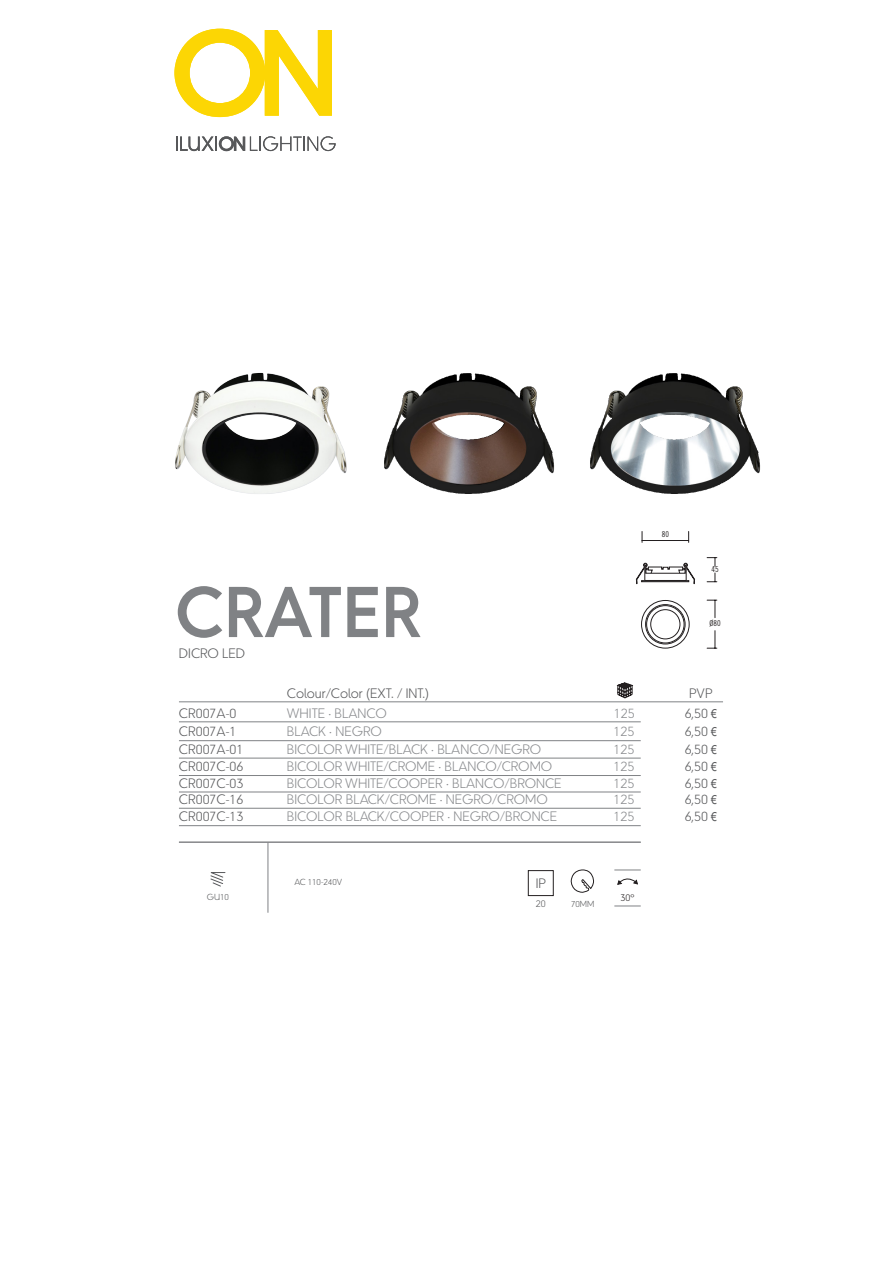
<style>
.page{position:relative;width:893px;height:1263px;background:#fff}
.page>*{position:absolute;margin:0;border:0;box-sizing:border-box;transform-origin:0 0}
.t1{font:700 66px "Victory";color:#808285}
.t2{font:300 12.6px "Victory";color:#87898c}
.t3{font:300 12.6px "Victory";color:#57585a}
.medidas{font:300 9px "Victory";color:#231f20}
.t4{font:300 9px "Victory";color:#57585a}
.t5{font:300 8.1px "Victory";color:#57585a}
.t6{font:8.1px "Trade Gothic LT Std Cn 18";letter-spacing:.01em;color:#231f20}
.s1{font-family:"Arial Narrow";font-weight:400}
</style>
<div class="page">
<img style="left:175px;top:372px;width:141px;height:122px">
<hr style="left:179px;top:701px;width:544px;height:1px;background:#808285">
<hr style="left:179px;top:740px;width:462px;height:1px;background:#808285">
<hr style="left:179px;top:758px;width:462px;height:1px;background:#808285">
<hr style="left:179px;top:775px;width:462px;height:1px;background:#808285">
<hr style="left:179px;top:825px;width:462px;height:1px;background:#808285">
<hr style="left:179px;top:792px;width:462px;height:1px;background:#808285">
<hr style="left:179px;top:808px;width:462px;height:1px;background:#808285">
<hr style="left:179px;top:842px;width:462px;height:1px;background:#808285">
<hr style="left:179px;top:721px;width:462px;height:1px;background:#808285">
<hr style="left:268px;top:842px;width:1px;height:71px;background:#808285">
<svg style="left:617px;top:682px;width:16px;height:16px"></svg>
<div style="left:528px;top:870px;width:25px;height:26px;border:1px solid #231f20"></div>
<svg style="left:174px;top:29px;width:158px;height:88px"></svg>
<svg style="left:176px;top:136px;width:160px;height:15px"></svg>
<svg style="left:571px;top:869px;width:23px;height:24px"></svg>
<svg style="left:614px;top:906px;width:27px;height:1px"></svg>
<svg style="left:614px;top:870px;width:27px;height:14px"></svg>
<svg style="left:707px;top:557px;width:10px;height:9px"></svg>
<svg style="left:707px;top:573px;width:10px;height:9px"></svg>
<svg style="left:707px;top:600px;width:10px;height:18px"></svg>
<svg style="left:707px;top:631px;width:10px;height:18px"></svg>
<svg style="left:636px;top:563px;width:59px;height:22px"></svg>
<div style="left:651px;top:610px;width:29px;height:29px;border:1px solid #231f20;border-radius:50%"></div>
<div style="left:641px;top:600px;width:48px;height:48px;border:1px solid #231f20;border-radius:50%"></div>
<div style="left:646px;top:605px;width:38px;height:38px;border:1px solid #231f20;border-radius:50%"></div>
<div style="left:645px;top:604px;width:40px;height:40px;border:1px solid #231f20;border-radius:50%"></div>
<img style="left:316px;top:373px;width:206px;height:121px">
<img style="left:522px;top:373px;width:239px;height:168px">
<svg style="left:210px;top:872px;width:16px;height:15px"></svg>
<p class="t1" style="left:174px;top:573px;width:251px">CRATER</p>
<p class="t3" style="left:179px;top:646px;width:68px">DICRO LED</p>
<p class="t6" style="left:662px;top:529px;width:9px">80</p>
<p class="t6" style="left:711px;top:564px;width:9px">45</p>
<p class="t6" style="left:709px;top:618px;width:13px">Ø80</p>
<p class="t3" style="left:287px;top:686px;width:144px">Colour/Color (EXT. / INT.)</p>
<p class="t3" style="left:689px;top:686px;width:25px">PVP</p>
<p class="t3" style="left:179px;top:705px;width:59px">CR007A-0</p>
<p class="t2" style="left:287px;top:705px;width:101px">WHITE · BLANCO</p>
<p class="t2" style="left:614px;top:705px;width:22px">125</p>
<p class="t3" style="left:685px;top:705px;width:34px">6,50 <span class="s1">€</span></p>
<p class="t3" style="left:179px;top:724px;width:59px">CR007A-1</p>
<p class="t2" style="left:287px;top:724px;width:96px">BLACK · NEGRO</p>
<p class="t2" style="left:614px;top:724px;width:22px">125</p>
<p class="t3" style="left:179px;top:741px;width:66px">CR007A-01</p>
<p class="t2" style="left:287px;top:741px;width:256px">BICOLOR WHITE/BLACK · BLANCO/NEGRO</p>
<p class="t2" style="left:614px;top:741px;width:22px">125</p>
<p class="t3" style="left:179px;top:759px;width:66px">CR007C-06</p>
<p class="t2" style="left:287px;top:759px;width:267px">BICOLOR WHITE/CROME · BLANCO/CROMO</p>
<p class="t2" style="left:614px;top:759px;width:22px">125</p>
<p class="t3" style="left:179px;top:792px;width:66px">CR007C-16</p>
<p class="t2" style="left:287px;top:792px;width:262px">BICOLOR BLACK/CROME · NEGRO/CROMO</p>
<p class="t2" style="left:614px;top:792px;width:22px">125</p>
<p class="t3" style="left:179px;top:776px;width:66px">CR007C-03</p>
<p class="t2" style="left:287px;top:776px;width:276px">BICOLOR WHITE/COOPER · BLANCO/BRONCE</p>
<p class="t2" style="left:614px;top:776px;width:22px">125</p>
<p class="t3" style="left:179px;top:809px;width:66px">CR007C-13</p>
<p class="t2" style="left:287px;top:809px;width:272px">BICOLOR BLACK/COOPER · NEGRO/BRONCE</p>
<p class="t2" style="left:614px;top:809px;width:22px">125</p>
<p class="t5" style="left:207px;top:892px;width:24px">GU10</p>
<p class="t5" style="left:294px;top:877px;width:49px">AC 110-240V</p>
<p class="t3" style="left:536px;top:876px;width:12px">IP</p>
<p class="t4" style="left:536px;top:898px;width:11px">20</p>
<p class="t5" style="left:571px;top:899px;width:25px">70MM</p>
<p class="medidas" style="left:620px;top:893px;width:16px">30º</p>
<p class="t3" style="left:685px;top:724px;width:34px">6,50 <span class="s1">€</span></p>
<p class="t3" style="left:685px;top:741px;width:34px">6,50 <span class="s1">€</span></p>
<p class="t3" style="left:685px;top:758px;width:34px">6,50 <span class="s1">€</span></p>
<p class="t3" style="left:685px;top:776px;width:34px">6,50 <span class="s1">€</span></p>
<p class="t3" style="left:685px;top:792px;width:34px">6,50 <span class="s1">€</span></p>
<p class="t3" style="left:685px;top:809px;width:34px">6,50 <span class="s1">€</span></p>
</div>
